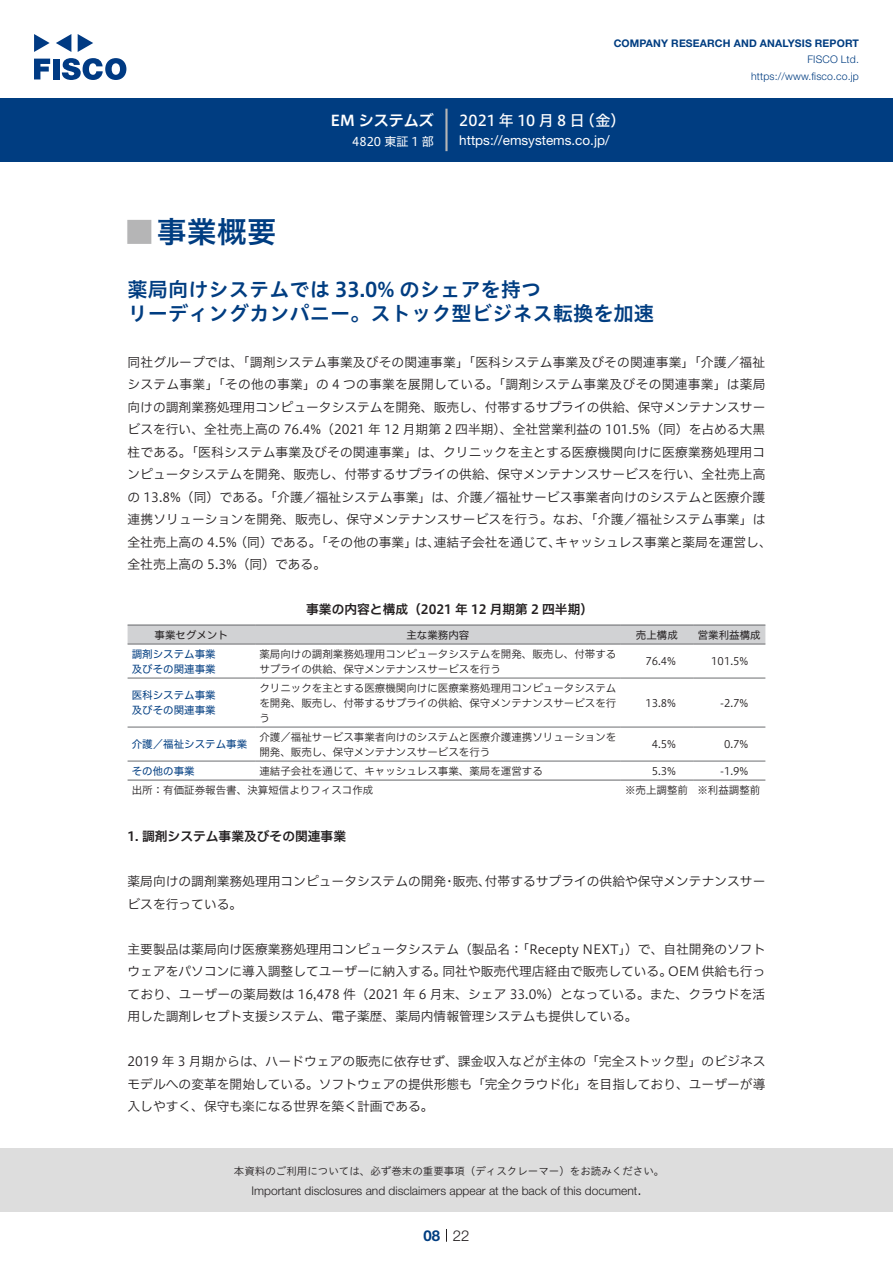
<style>
.page{position:relative;width:893px;height:1263px;background:#fff}
.page>*{position:absolute;margin:0;border:0;box-sizing:border-box;transform-origin:0 0}
.t1{font:30px "Hiragino UD Sans Std N W6";color:#003d81}
.t2{font:24px "Hiragino UD Sans Std W6";color:#b5b5b6}
.t3{font:20.25px/24px "Hiragino UD Sans Std W6";color:#003d81}
.t4{font:15px "Hiragino UD Sans F Std N W5";letter-spacing:.205em;color:#fff}
.t5{font:15px "Hiragino UD Sans F Std N W6";color:#fff}
.t6{font:300 15px "Helvetica Neue LT Std";color:#231f20}
.t7{font:700 15px "Helvetica Neue LT Std";color:#003d81}
.t8{font:13.5px "Helvetica Neue LT Std";color:#fff}
.t9{font:12.75px/22.5px "Hiragino UD Sans F Std N W3";color:#231f20}
.t10{font:12.75px "Hiragino UD Sans F Std N W3";letter-spacing:.02em;color:#231f20}
.t11{font:12.75px "Hiragino UD Sans F Std N W6";color:#231f20}
.t12{font:300 12px "Helvetica Neue LT Std";color:#231f20}
.t13{font:12px "Hiragino UD Sans F Std N W4";color:#fff}
.t14{font:10.5px/15px "Hiragino UD Sans F Std N W3";color:#231f20;text-align:justify}
.t15{font:10.5px/15px "Hiragino UD Sans F Std N W4";color:#003d81}
.t16{font:10.5px "Hiragino UD Sans Std W3";color:#231f20}
.t17{font:700 10.5px "Helvetica Neue LT Std";letter-spacing:.015em;color:#003d81}
.t18{font:300 10.5px/16.5px "Helvetica Neue LT Std";letter-spacing:.015em;color:#003d81;text-align:right}
.t19{font:10.5px "Hiragino UD Sans F Std N W4";color:#231f20}
</style>
<div class="page">
<div style="left:0;top:1148px;width:893px;height:64px;background:#ddd"></div>
<svg style="left:34px;top:59px;width:16px;height:20px"></svg>
<div style="left:53px;top:59px;width:6px;height:20px;background:#003a83"></div>
<svg style="left:62px;top:58px;width:64px;height:22px"></svg>
<svg style="left:34px;top:34px;width:16px;height:18px"></svg>
<svg style="left:78px;top:34px;width:15px;height:18px"></svg>
<svg style="left:56px;top:34px;width:15px;height:18px"></svg>
<div style="left:0;top:98px;width:893px;height:64px;background:#003d81"></div>
<hr style="left:445px;top:109px;width:3px;height:42px;background:#b5b5b6">
<svg style="left:446px;top:1229px;width:1px;height:13px"></svg>
<svg style="left:128px;top:625px;width:637px;height:19px;background:#cbccce"></svg>
<hr style="left:128px;top:644px;width:127px;height:1px;background:#6c6d70">
<hr style="left:255px;top:644px;width:366px;height:1px;background:#6c6d70">
<hr style="left:621px;top:644px;width:72px;height:1px;background:#6c6d70">
<hr style="left:693px;top:644px;width:72px;height:1px;background:#6c6d70">
<hr style="left:128px;top:678px;width:127px;height:1px;background:#6c6d70">
<hr style="left:255px;top:678px;width:366px;height:1px;background:#6c6d70">
<hr style="left:621px;top:678px;width:72px;height:1px;background:#6c6d70">
<hr style="left:693px;top:678px;width:72px;height:1px;background:#6c6d70">
<hr style="left:128px;top:727px;width:127px;height:1px;background:#6c6d70">
<hr style="left:255px;top:727px;width:366px;height:1px;background:#6c6d70">
<hr style="left:621px;top:727px;width:72px;height:1px;background:#6c6d70">
<hr style="left:693px;top:727px;width:72px;height:1px;background:#6c6d70">
<hr style="left:128px;top:761px;width:127px;height:1px;background:#6c6d70">
<hr style="left:255px;top:761px;width:366px;height:1px;background:#6c6d70">
<hr style="left:621px;top:761px;width:72px;height:1px;background:#6c6d70">
<hr style="left:693px;top:761px;width:72px;height:1px;background:#6c6d70">
<hr style="left:128px;top:624px;width:127px;height:1px;background:#6c6d70">
<hr style="left:255px;top:624px;width:366px;height:1px;background:#6c6d70">
<hr style="left:621px;top:624px;width:72px;height:1px;background:#6c6d70">
<hr style="left:693px;top:624px;width:72px;height:1px;background:#6c6d70">
<hr style="left:128px;top:779px;width:127px;height:2px;background:#6c6d70">
<hr style="left:255px;top:779px;width:366px;height:2px;background:#6c6d70">
<hr style="left:621px;top:779px;width:72px;height:2px;background:#6c6d70">
<hr style="left:693px;top:779px;width:72px;height:2px;background:#6c6d70">
<p class="t5" style="left:331px;top:109px;width:105px">EM システムズ</p>
<p class="t13" style="left:352px;top:132px;width:83px">4820 東証 1 部</p>
<p class="t17" style="left:614px;top:37px;width:247px">COMPANY RESEARCH AND ANALYSIS REPORT</p>
<p class="t18" style="left:751px;top:51px;width:109px">FISCO Ltd. https://www.fisco.co j p.</p>
<p class="t4" style="left:580px;top:109px;width:47px">（金(</p>
<p class="t4" style="left:459px;top:109px;width:127px">2021年10月8日</p>
<p class="t8" style="left:459px;top:132px;width:152px">https://emsystems.co j p. /</p>
<h1 class="t1" style="left:157px;top:209px;width:121px">事業概要</h1>
<h2 class="t2" style="left:128px;top:213px;width:25px">█</h2>
<h3 class="t3" style="left:128px;top:276px;width:528px">薬局向けシステムでは 33.0% のシェアを持つ<br>リーディングカンパニー。ストック型ビジネス転換を加速</h3>
<p class="t9" style="left:128px;top:350px;width:639px">同社グループでは、「調剤システム事業及びその関連事業」「医科システム事業及びその関連事業」「介護／福祉</p>
<p class="t10" style="left:128px;top:375px;width:639px">システム事業」「その他の事業」の 4 つの事業を展開している。「調剤システム事業及びその関連事業」は薬局</p>
<p class="t9" style="left:128px;top:395px;width:639px">向けの調剤業務処理用コンピュータシステムを開発、販売し、付帯するサプライの供給、保守メンテナンスサー</p>
<p class="t9" style="left:128px;top:418px;width:639px">ビスを行い、全社売上高の 76.4%（2021 年 12 月期第 2 四半期）、全社営業利益の 101.5%（同）を占める大黒</p>
<p class="t9" style="left:128px;top:440px;width:639px">柱である。「医科システム事業及びその関連事業」は、クリニックを主とする医療機関向けに医療業務処理用コ</p>
<p class="t9" style="left:128px;top:463px;width:639px">ンピュータシステムを開発、販売し、付帯するサプライの供給、保守メンテナンスサービスを行い、全社売上高</p>
<p class="t9" style="left:128px;top:485px;width:639px">の 13.8%（同）である。「介護／福祉システム事業」は、介護／福祉サービス事業者向けのシステムと医療介護</p>
<p class="t9" style="left:128px;top:508px;width:639px">連携ソリューションを開発、販売し、保守メンテナンスサービスを行う。なお、「介護／福祉システム事業」は</p>
<p class="t9" style="left:555px;top:530px;width:218px">キャッシュレス事業と薬局を運営し、</p>
<p class="t9" style="left:270px;top:530px;width:148px">である。「その他の事業」</p>
<p class="t9" style="left:235px;top:530px;width:40px">（同）</p>
<p class="t9" style="left:128px;top:530px;width:200px">全社売上高の 4.5%<br>全社売上高の 5.3%（同）である。</p>
<p class="t11" style="left:306px;top:600px;width:288px">事業の内容と構成（2021 年 12 月期第 2 四半期(</p>
<p class="t9" style="left:434px;top:530px;width:129px">連結子会社を通じて、</p>
<p class="t9" style="left:415px;top:530px;width:27px">は、</p>
<p class="t19" style="left:155px;top:627px;width:75px">事業セグメント</p>
<p class="t15" style="left:132px;top:645px;width:85px">調剤システム事業及びその関連事業</p>
<p class="t14" style="left:259px;top:645px;width:358px">薬局向けの調剤業務処理用コンピュータシステムを開発、販売し、付帯する</p>
<p class="t19" style="left:406px;top:627px;width:64px">主な業務内容</p>
<p class="t14" style="left:259px;top:660px;width:243px">サプライの供給、保守メンテナンスサービスを行う</p>
<p class="t15" style="left:132px;top:687px;width:85px">医科システム事業及びその関連事業</p>
<p class="t14" style="left:259px;top:679px;width:358px">クリニックを主とする医療機関向けに医療業務処理用コンピュータシステムを開発、販売し、付帯するサプライの供給、保守メンテナンスサービスを行う</p>
<p class="t19" style="left:636px;top:627px;width:43px">売上構成</p>
<p class="t14" style="left:645px;top:653px;width:32px">76.4%</p>
<p class="t14" style="left:645px;top:694px;width:32px">13.8%</p>
<p class="t19" style="left:698px;top:627px;width:64px">営業利益構成</p>
<p class="t14" style="left:711px;top:653px;width:39px">101.5%</p>
<p class="t14" style="left:720px;top:694px;width:30px">-2.7%</p>
<p class="t14" style="left:259px;top:728px;width:358px">介護／福祉サービス事業者向けのシステムと医療介護連携ソリューションを</p>
<p class="t15" style="left:132px;top:736px;width:117px">介護／福祉システム事業</p>
<p class="t14" style="left:724px;top:736px;width:26px">0.7%</p>
<p class="t14" style="left:652px;top:736px;width:26px">4.5%</p>
<p class="t14" style="left:259px;top:743px;width:232px">開発、販売し、保守メンテナンスサービスを行う</p>
<p class="t15" style="left:132px;top:762px;width:64px">その他の事業</p>
<p class="t14" style="left:259px;top:762px;width:285px">連結子会社を通じて、キャッシュレス事業、薬局を運営する</p>
<p class="t14" style="left:652px;top:762px;width:26px">5.3%</p>
<p class="t14" style="left:720px;top:762px;width:30px">-1.9%</p>
<p class="t14" style="left:132px;top:781px;width:243px">出所：有価証券報告書、決算短信よりフィスコ作成</p>
<p class="t11" style="left:128px;top:826px;width:220px">1. 調剤システム事業及びその関連事業</p>
<p class="t14" style="left:625px;top:781px;width:64px">※売上調整前</p>
<p class="t14" style="left:697px;top:781px;width:64px">※利益調整前</p>
<p class="t9" style="left:485px;top:869px;width:282px">付帯するサプライの供給や保守メンテナンスサー</p>
<p class="t9" style="left:128px;top:869px;width:320px">薬局向けの調剤業務処理用コンピュータシステムの開発ビスを行っている。</p>
<p class="t9" style="left:128px;top:937px;width:639px;text-align:right">主要製品は薬局向け医療業務処理用コンピュータシステム（製品名「： Recepty NEXT」）で、自社開発のソフト<br>OEM 供給も行っ</p>
<p class="t9" style="left:453px;top:869px;width:40px">販売、</p>
<p class="t9" style="left:443px;top:869px;width:14px">・</p>
<p class="t9" style="left:128px;top:959px;width:639px">ウェアをパソコンに導入調整してユーザーに納入する。<br>ており、ユーザーの薬局数は 16,478 件（2021 年 6 月末、シェア 33.0%）となっている。また、クラウドを活用した調剤レセプト支援システム、電子薬歴、薬局内情報管理システムも提供している。</p>
<p class="t9" style="left:128px;top:1049px;width:639px;text-align:justify">2019 年 3 月期からは、ハードウェアの販売に依存せず、課金収入などが主体の「完全ストック型」のビジネスモデルへの変革を開始している。ソフトウェアの提供形態も「完全クラウド化」を目指しており、ユーザーが導入しやすく、保守も楽になる世界を築く計画である。</p>
<p class="t9" style="left:443px;top:959px;width:231px">同社や販売代理店経由で販売している。</p>
<p class="t16" style="left:234px;top:1163px;width:432px">本資料のご利用については、必ず巻末の重要事項（ディスクレーマー）をお読みください。</p>
<p class="t6" style="left:637px;top:1180px;width:6px">.</p>
<p class="t12" style="left:251px;top:1183px;width:387px">Important disclosures and disclaimers appear at the back of this document</p>
<p class="t7" style="left:423px;top:1226px;width:18px">08</p>
<p class="t6" style="left:453px;top:1226px;width:18px">22</p>
</div>
